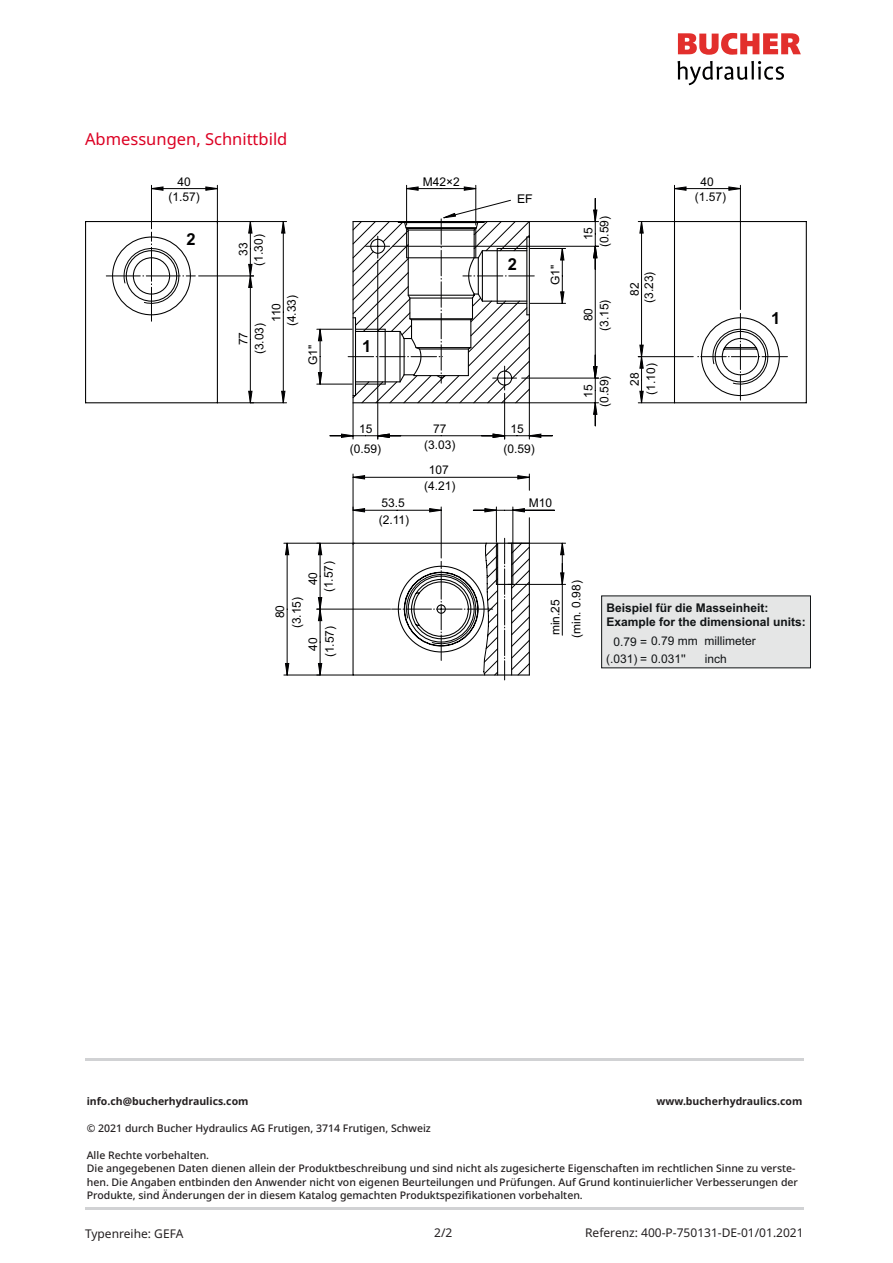
<style>
.page{position:relative;width:893px;height:1263px;background:#fff}
.page>*{position:absolute;margin:0;border:0;box-sizing:border-box;transform-origin:0 0}
.t1{font:16.5px "Noto Sans";color:#dc0023}
.t2{font:700 16.5px "Arial";color:#000001}
.t3{font:12px "Arial";color:#000001}
.t4{font:700 12px/14.4px "Arial";color:#101315}
.t5{font:12px/17.9px "Arial";color:#101315}
.reference{font:12px "Noto Sans";color:#231f20}
.date{font:12px "Noto Sans";color:#231f20}
.page_nuber{font:12px "Noto Sans";color:#231f20}
.t6{font:12px "Helvetica";color:#000001}
.general_rights{font:500 10.5px/13.5px "Noto Sans";color:#231f20}
.general_rights-2{font:700 10.5px "Noto Sans";color:#231f20}
</style>
<div class="page">
<svg style="left:678px;top:33px;width:123px;height:22px"></svg>
<svg style="left:677px;top:61px;width:107px;height:24px"></svg>
<hr style="left:85px;top:1208px;width:719px;height:2px;background:#d1d2d4">
<hr style="left:85px;top:1059px;width:719px;height:2px;background:#d1d2d4">
<hr style="left:217px;top:185px;width:1px;height:38px;background:#000001">
<hr style="left:151px;top:185px;width:1px;height:44px;background:#000001">
<hr style="left:184px;top:188px;width:33px;height:1px;background:#000001">
<hr style="left:151px;top:188px;width:33px;height:1px;background:#000001">
<svg style="left:205px;top:186px;width:13px;height:5px"></svg>
<svg style="left:152px;top:186px;width:12px;height:5px"></svg>
<hr style="left:638px;top:221px;width:37px;height:1px;background:#000001">
<hr style="left:641px;top:222px;width:1px;height:67px;background:#000001">
<svg style="left:639px;top:221px;width:5px;height:13px"></svg>
<hr style="left:674px;top:185px;width:1px;height:36px;background:#000001">
<hr style="left:740px;top:185px;width:1px;height:125px;background:#000001">
<hr style="left:674px;top:188px;width:33px;height:1px;background:#000001">
<hr style="left:707px;top:188px;width:33px;height:1px;background:#000001">
<svg style="left:675px;top:186px;width:12px;height:5px"></svg>
<svg style="left:728px;top:186px;width:13px;height:5px"></svg>
<hr style="left:284px;top:675px;width:69px;height:1px;background:#000001">
<hr style="left:287px;top:609px;width:1px;height:66px;background:#000001">
<svg style="left:284px;top:663px;width:6px;height:13px"></svg>
<hr style="left:320px;top:642px;width:1px;height:33px;background:#000001">
<svg style="left:317px;top:663px;width:6px;height:13px"></svg>
<hr style="left:217px;top:221px;width:70px;height:1px;background:#000001">
<hr style="left:283px;top:222px;width:1px;height:90px;background:#000001">
<svg style="left:281px;top:221px;width:5px;height:13px"></svg>
<svg style="left:248px;top:221px;width:6px;height:15px"></svg>
<hr style="left:475px;top:185px;width:1px;height:40px;background:#000001">
<hr style="left:406px;top:185px;width:1px;height:40px;background:#000001">
<hr style="left:441px;top:188px;width:35px;height:1px;background:#000001">
<hr style="left:407px;top:188px;width:34px;height:1px;background:#000001">
<svg style="left:463px;top:186px;width:14px;height:5px"></svg>
<svg style="left:406px;top:186px;width:13px;height:5px"></svg>
<hr style="left:529px;top:221px;width:69px;height:1px;background:#000001">
<hr style="left:595px;top:198px;width:1px;height:36px;background:#000001">
<hr style="left:595px;top:234px;width:1px;height:35px;background:#000001">
<svg style="left:593px;top:198px;width:5px;height:24px"></svg>
<hr style="left:674px;top:402px;width:132px;height:1px;background:#000001">
<hr style="left:674px;top:222px;width:1px;height:181px;background:#000001">
<hr style="left:806px;top:222px;width:1px;height:181px;background:#000001">
<hr style="left:674px;top:221px;width:132px;height:1px;background:#000001">
<hr style="left:86px;top:402px;width:131px;height:1px;background:#000001">
<hr style="left:85px;top:222px;width:1px;height:181px;background:#000001">
<hr style="left:217px;top:222px;width:1px;height:181px;background:#000001">
<hr style="left:86px;top:221px;width:131px;height:1px;background:#000001">
<hr style="left:352px;top:543px;width:2px;height:132px;background:#000001">
<hr style="left:353px;top:674px;width:176px;height:1px;background:#000001">
<svg style="left:112px;top:236px;width:668px;height:417px"></svg>
<svg style="left:392px;top:508px;width:138px;height:172px"></svg>
<svg style="left:348px;top:200px;width:186px;height:204px"></svg>
<div style="left:601px;top:596px;width:210px;height:72px;background:#e5e6e6"></div>
<h2 class="t1" style="left:85px;top:128px;width:204px">Abmessungen, Schnittbild</h2>
<p class="t3" style="left:177px;top:173px;width:15px">40</p>
<p class="t3" style="left:423px;top:173px;width:39px">M42×2</p>
<p class="t3" style="left:700px;top:173px;width:15px">40</p>
<p class="t3" style="left:168px;top:189px;width:33px">(1.57)</p>
<p class="t3" style="left:695px;top:188px;width:33px">(1.57)</p>
<p class="t6" style="left:517px;top:192px;width:17px">EF</p>
<p class="t2" style="left:187px;top:227px;width:11px">2</p>
<p class="t3" style="left:250px;top:266px;width:33px;rotate:-90deg">(1.30)</p>
<p class="t3" style="left:235px;top:256px;width:15px;rotate:-90deg">33</p>
<p class="t3" style="left:283px;top:326px;width:33px;rotate:-90deg">(4.33)</p>
<p class="t3" style="left:268px;top:322px;width:21px;rotate:-90deg">110</p>
<p class="t3" style="left:251px;top:354px;width:33px;rotate:-90deg">(3.03)</p>
<p class="t3" style="left:235px;top:345px;width:15px;rotate:-90deg">77</p>
<p class="t3" style="left:305px;top:365px;width:22px;rotate:-90deg">G1"</p>
<p class="t2" style="left:362px;top:334px;width:11px">1</p>
<p class="t2" style="left:508px;top:253px;width:11px">2</p>
<p class="t3" style="left:547px;top:285px;width:22px;rotate:-90deg">G1"</p>
<p class="t3" style="left:359px;top:420px;width:15px">15</p>
<p class="t3" style="left:433px;top:420px;width:15px">77</p>
<p class="t3" style="left:511px;top:420px;width:15px">15</p>
<p class="t3" style="left:424px;top:437px;width:33px">(3.03)</p>
<p class="t3" style="left:424px;top:477px;width:33px">(4.21)</p>
<p class="t3" style="left:350px;top:440px;width:33px">(0.59)</p>
<p class="t3" style="left:503px;top:440px;width:33px">(0.59)</p>
<p class="t3" style="left:429px;top:462px;width:22px">107</p>
<p class="t3" style="left:381px;top:495px;width:25px">53.5</p>
<p class="t3" style="left:379px;top:512px;width:32px">(2.11)</p>
<p class="t3" style="left:529px;top:495px;width:25px">M10</p>
<p class="t3" style="left:596px;top:247px;width:33px;rotate:-90deg">(0.59)</p>
<p class="t3" style="left:580px;top:240px;width:15px;rotate:-90deg">15</p>
<p class="t3" style="left:596px;top:331px;width:33px;rotate:-90deg">(3.15)</p>
<p class="t3" style="left:580px;top:321px;width:15px;rotate:-90deg">80</p>
<p class="t3" style="left:596px;top:407px;width:33px;rotate:-90deg">(0.59)</p>
<p class="t3" style="left:580px;top:398px;width:15px;rotate:-90deg">15</p>
<p class="t3" style="left:641px;top:303px;width:33px;rotate:-90deg">(3.23)</p>
<p class="t3" style="left:626px;top:296px;width:15px;rotate:-90deg">82</p>
<p class="t3" style="left:642px;top:395px;width:33px;rotate:-90deg">(1.10)</p>
<p class="t3" style="left:626px;top:386px;width:15px;rotate:-90deg">28</p>
<p class="t2" style="left:771px;top:307px;width:11px">1</p>
<p class="t3" style="left:320px;top:592px;width:33px;rotate:-90deg">(1.57)</p>
<p class="t3" style="left:321px;top:657px;width:33px;rotate:-90deg">(1.57)</p>
<p class="t3" style="left:305px;top:585px;width:15px;rotate:-90deg">40</p>
<p class="t3" style="left:288px;top:628px;width:33px;rotate:-90deg">(3.15)</p>
<p class="t3" style="left:272px;top:618px;width:15px;rotate:-90deg">80</p>
<p class="t3" style="left:305px;top:651px;width:15px;rotate:-90deg">40</p>
<p class="t3" style="left:547px;top:635px;width:38px;rotate:-90deg">min.25</p>
<p class="t3" style="left:568px;top:638px;width:59px;rotate:-90deg">(min. 0.98)</p>
<p class="t4" style="left:606px;top:600px;width:201px">Beispiel für die Masseinheit:<br>Example for the dimensional units:</p>
<p class="t5" style="left:606px;top:650px;width:81px">(.031) = 0.031''</p>
<p class="t5" style="left:705px;top:632px;width:52px;text-indent:-91px">0.79 = 0.79 mm millimeter inch</p>
<p class="general_rights-2" style="left:87px;top:1093px;width:163px">info.ch@bucherhydraulics.com</p>
<p class="general_rights-2" style="left:656px;top:1093px;width:147px">www.bucherhydraulics.com</p>
<p class="general_rights" style="left:87px;top:1121px;width:346px">© 2021 durch Bucher Hydraulics AG Frutigen, 3714 Frutigen, Schweiz</p>
<p class="general_rights" style="left:87px;top:1148px;width:124px">Alle Rechte vorbehalten.</p>
<p class="general_rights" style="left:87px;top:1162px;width:713px">Die angegebenen Daten dienen allein der Produktbeschreibung und sind nicht als zugesicherte Eigenschaften im rechtlichen Sinne zu verste&shy;hen. Die Angaben entbinden den Anwender nicht von eigenen Beurteilungen und Prüfungen. Auf Grund kontinuierlicher Verbesserungen der<br>Produkte, sind Änderungen der in diesem Katalog gemachten Produktspezifikationen vorbehalten.</p>
<p class="date" style="left:85px;top:1225px;width:100px">Typenreihe: GEFA</p>
<p class="page_nuber" style="left:434px;top:1224px;width:20px">2/2</p>
<p class="reference" style="left:585px;top:1224px;width:220px">Referenz: 400-P-750131-DE-01/01.2021</p>
</div>
